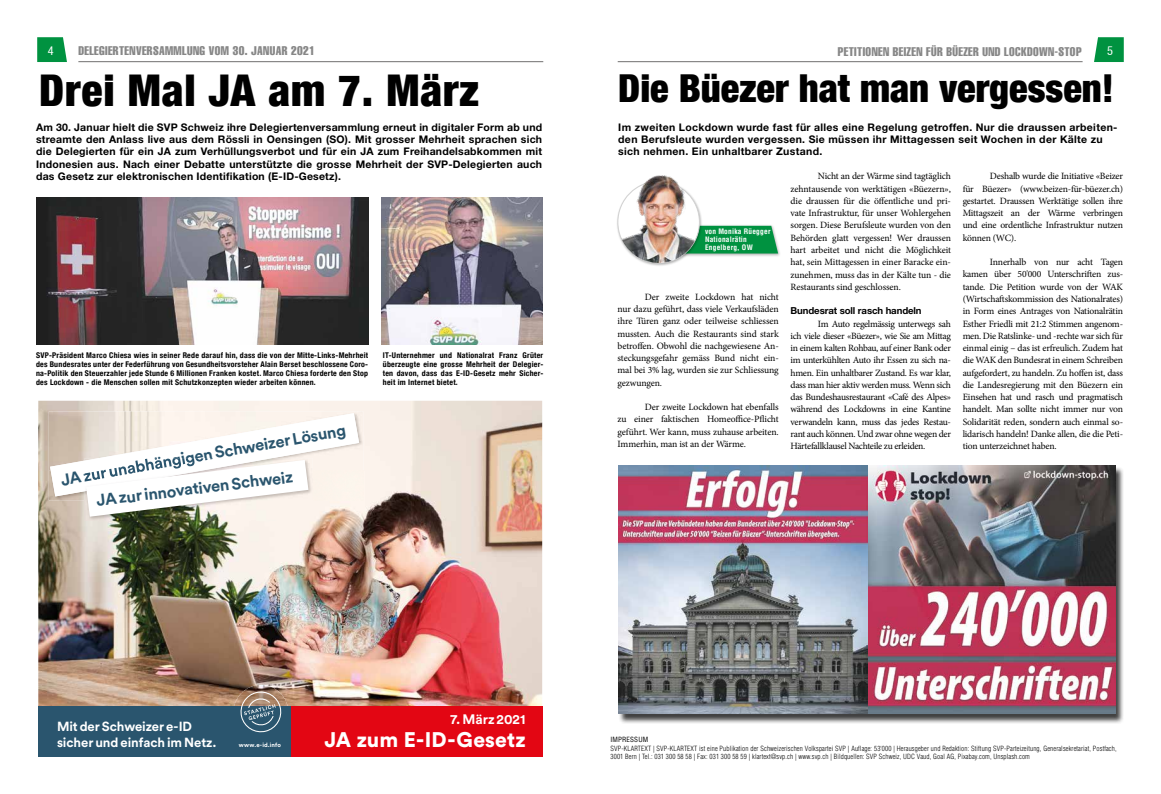
<style>
.page{position:relative;width:1161px;height:794px;background:#fff}
.page>*{position:absolute;margin:0;border:0;box-sizing:border-box;transform-origin:0 0}
.t1{font:900 condensed 43.75px "Helvetica Neue LT Com";letter-spacing:.02em;color:#000}
.t2{font:900 condensed 38.5px "Helvetica Neue LT Com";color:#000}
.t3{font:900 20.91px "Circular Std";letter-spacing:.005em;color:#fff}
.t4{font:700 16.28px "Circular Std";color:#2a556e}
.t5{font:700 13.65px "Circular Std";color:#fff}
.t6{font:700 13.12px/15.8px "Circular Std";letter-spacing:-.005em;color:#fff}
.t7{font:extra-condensed 12.25px "Helvetica";letter-spacing:.03em;color:#878787}
.t8{font:condensed 12.25px "Helvetica Neue LT";color:#fff}
.t9{font:700 10.5px/12.2px "Helvetica Neue LT Std";letter-spacing:.03em;color:#000;text-align:justify}
.t10{font:9.62px/12.2px "Minion Pro";letter-spacing:-.02em;color:#000;text-align:justify}
.t11{font:700 9.62px "Helvetica Neue LT Std";letter-spacing:-.01em;color:#000}
.t12{font:700 condensed 7.88px/8.8px "Helvetica Neue LT Com";letter-spacing:.03em;color:#000;text-align:justify}
.t13{font:700 condensed 7.35px/7.9px "Helvetica";letter-spacing:.03em;color:#fff}
.t14{font:300 condensed 7px/8.8px "Helvetica";letter-spacing:.02em;color:#000}
.t15{font:condensed 7px "Helvetica";letter-spacing:.02em;color:#000}
.t16{font:700 6.04px "Circular Std";letter-spacing:.02em;color:#fff}
</style>
<div class="page">
<svg style="left:1094px;top:37px;width:30px;height:25px"></svg>
<hr style="left:78px;top:61px;width:465px;height:1px;background:#706f6f">
<hr style="left:618px;top:61px;width:464px;height:1px;background:#706f6f">
<svg style="left:37px;top:37px;width:30px;height:25px"></svg>
<img style="left:36px;top:197px;width:333px;height:148px">
<img style="left:382px;top:198px;width:160px;height:147px">
<div style="left:669px;top:224px;width:112px;height:33px;background:#000;opacity:.3"></div>
<div style="left:703px;top:226px;width:75px;height:27px;background:#009240"></div>
<div style="left:616px;top:180px;width:87px;height:86px;background:#000;opacity:.31"></div>
<img style="left:618px;top:175px;width:81px;height:88px">
<img style="left:38px;top:401px;width:504px;height:305px">
<img style="left:49px;top:411px;width:157px;height:59px">
<img style="left:206px;top:411px;width:157px;height:30px">
<img style="left:359px;top:441px;width:4px;height:29px">
<img style="left:49px;top:470px;width:1px;height:30px">
<img style="left:359px;top:470px;width:4px;height:30px">
<img style="left:233px;top:685px;width:55px;height:54px;border-radius:27px">
<div style="left:38px;top:706px;width:253px;height:50px;background:#2a556e"></div>
<div style="left:291px;top:706px;width:251px;height:50px;background:#e30613"></div>
<svg style="left:238px;top:689px;width:45px;height:44px"></svg>
<img style="left:85px;top:517px;width:228px;height:3px">
<svg style="left:50px;top:413px;width:309px;height:104px"></svg>
<div style="left:618px;top:467px;width:506px;height:257px;background:#000;opacity:.75"></div>
<img style="left:619px;top:465px;width:496px;height:248px">
<p class="t8" style="left:48px;top:44px;width:7px">4</p>
<p class="t7" style="left:78px;top:44px;width:238px">DELEGIERTENVERSAMMLUNG VOM 30. JANUAR 2021</p>
<p class="t7" style="left:838px;top:45px;width:245px">PETITIONEN BEIZEN FÜR BÜEZER UND LOCKDOWN-STOP</p>
<p class="t8" style="left:1107px;top:43px;width:7px">5</p>
<h1 class="t1" style="left:39px;top:64px;width:441px">Drei Mal JA am 7. März</h1>
<p class="t9" style="left:36px;top:121px;width:508px">Am 30. Januar hielt die SVP Schweiz ihre Delegiertenversammlung erneut in digitaler Form ab und streamte den Anlass live aus dem Rössli in Oensingen (SO). Mit grosser Mehrheit sprachen sich die Delegierten für ein JA zum Verhüllungsverbot und für ein JA zum Freihandelsabkommen mit Indonesien aus. Nach einer Debatte unterstützte die grosse Mehrheit der SVP-Delegierten auch das Gesetz zur elektronischen Identifikation (E-ID-Gesetz).</p>
<h2 class="t2" style="left:618px;top:65px;width:497px">Die Büezer hat man vergessen!</h2>
<p class="t9" style="left:618px;top:121px;width:501px;text-align:left">Im zweiten Lockdown wurde fast für alles eine Regelung getroffen. Nur die draussen arbeiten&shy;den Berufsleute wurden vergessen. Sie müssen ihr Mittagessen seit Wochen in der Kälte zu sich nehmen. Ein unhaltbarer Zustand.</p>
<p class="t10" style="left:962px;top:170px;width:162px;text-indent:27px">Deshalb wurde die Initiative «Beizer für Büezer» (www.beizen-für-büezer.ch) gestartet. Draussen Werktätige sollen ihre Mittagszeit an der Wärme verbringen und eine ordentliche Infrastruktur nutzen können (WC).</p>
<p class="t10" style="left:962px;top:256px;width:162px;text-indent:27px">Innerhalb von nur acht Tagen kamen über 50'000 Unterschriften zus&shy;tande. Die Petition wurde von der WAK (Wirtschaftskommission des Nationalrates) in Form eines Antrages von Nationalrätin Esther Friedli mit 21:2 Stimmen angenom&shy;men. Die Ratslinke- und -rechte war sich für einmal einig – das ist erfreulich. Zudem hat die WAK den Bundesrat in einem Schreiben aufgefordert, zu handeln. Zu hoffen ist, dass die Landesregierung mit den Büezern ein Einsehen hat und rasch und pragmatisch handelt. Man sollte nicht immer nur von Solidarität reden, sondern auch einmal so&shy;lidarisch handeln! Danke allen, die die Peti&shy;tion unterzeichnet haben.</p>
<p class="t10" style="left:790px;top:170px;width:162px;text-indent:27px">Nicht an der Wärme sind tagtäglich zehntausende von werktätigen «Büezern», die draussen für die öffentliche und pri&shy;vate Infrastruktur, für unser Wohlergehen sorgen. Diese Berufsleute wurden von den Behörden glatt vergessen! Wer draussen hart arbeitet und nicht die Möglichkeit hat, sein Mittagessen in einer Baracke ein&shy;zunehmen, muss das in der Kälte tun - die Restaurants sind geschlossen.</p>
<p class="t11" style="left:790px;top:305px;width:133px">Bundesrat soll rasch handeln</p>
<p class="t10" style="left:790px;top:317px;width:162px;text-indent:27px">Im Auto regelmässig unterwegs sah ich viele dieser «Büezer», wie Sie am Mittag in einem kalten Rohbau, auf einer Bank oder im unterkühlten Auto ihr Essen zu sich na&shy;hmen. Ein unhaltbarer Zustand. Es war klar, dass man hier aktiv werden muss. Wenn sich das Bundeshausrestaurant «Café des Alpes» während des Lockdowns in eine Kantine verwandeln kann, muss das jedes Restau&shy;rant auch können. Und zwar ohne wegen der Härtefallklausel Nachteile zu erleiden.</p>
<p class="t13" style="left:705px;top:227px;width:67px">von Monika Rüegger<br>Nationalrätin<br>Engelberg, OW</p>
<p class="t10" style="left:617px;top:291px;width:163px;text-indent:27px">Der zweite Lockdown hat nicht nur dazu geführt, dass viele Verkaufsläden ihre Türen ganz oder teilweise schliessen mussten. Auch die Restaurants sind stark betroffen. Obwohl die nachgewiesene An&shy;steckungsgefahr gemäss Bund nicht ein&shy;mal bei 3% lag, wurden sie zur Schliessung gezwungen.</p>
<p class="t10" style="left:617px;top:401px;width:163px;text-indent:27px">Der zweite Lockdown hat ebenfalls zu einer faktischen Homeoffice-Pflicht geführt. Wer kann, muss zuhause arbeiten.<br>Immerhin, man ist an der Wärme.</p>
<p class="t12" style="left:36px;top:351px;width:334px">SVP-Präsident Marco Chiesa wies in seiner Rede darauf hin, dass die von der Mitte-Links-Mehrheit des Bundesrates unter der Federführung von Gesundheitsvorsteher Alain Berset beschlossene Coro&shy;na-Politik den Steuerzahler jede Stunde 6 Millionen Franken kostet. Marco Chiesa forderte den Stop des Lockdown - die Menschen sollen mit Schutzkonzepten wieder arbeiten können.</p>
<p class="t12" style="left:383px;top:351px;width:162px">IT-Unternehmer und Nationalrat Franz Grüter überzeugte eine grosse Mehrheit der Delegier&shy;ten davon, dass das E-ID-Gesetz mehr Sicher&shy;heit im Internet bietet.</p>
<h3 class="t4" style="left:59px;top:469px;width:290px;rotate:-10deg">JA zur unabhängigen Schweizer Lösung</h3>
<h3 class="t4" style="left:95px;top:490px;width:199px;rotate:-7deg">JA zur innovativen Schweiz</h3>
<h3 class="t5" style="left:451px;top:710px;width:76px">7. März 2021</h3>
<h3 class="t6" style="left:57px;top:718px;width:161px">Mit der Schweizer e-ID sicher und einfach im Netz.</h3>
<h3 class="t3" style="left:324px;top:725px;width:203px">JA zum E-ID-Gesetz</h3>
<p class="t16" style="left:239px;top:741px;width:44px">www.e-id.info</p>
<p class="t15" style="left:610px;top:735px;width:39px">IMPRESSUM</p>
<p class="t14" style="left:610px;top:743px;width:507px">SVP-KLARTEXT | SVP-KLARTEXT ist eine Publikation der Schweizerischen Volkspartei SVP | Auflage: 53‘000 | Herausgeber und Redaktion: Stiftung SVP-Parteizeitung, Generalsekretariat, Postfach,<br>3001 Bern | Tel.: 031 300 58 58 | Fax: 031 300 58 59 | klartext@svp.ch | www.svp.ch | Bildquellen: SVP Schweiz, UDC Vaud, Goal AG, Pixabay.com, Unsplash.com</p>
</div>
